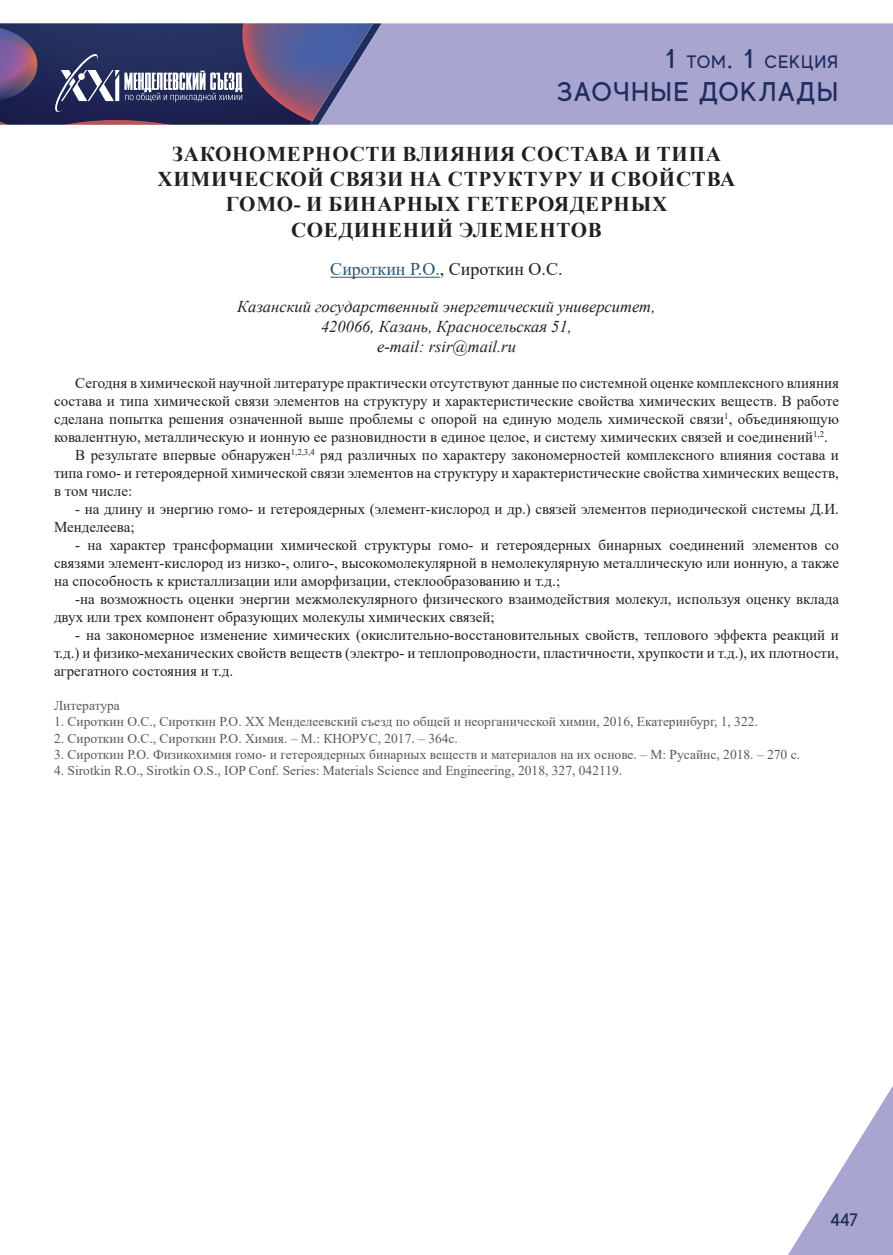
<style>
.page{position:relative;width:893px;height:1255px;background:#fff}
.page>*{position:absolute;margin:0;border:0;box-sizing:border-box;transform-origin:0 0}
.t1{font:500 27px "MADE Evolve Sans";letter-spacing:.05em;color:#1f2c5d}
.t2{font:700 21px/25.2px "Times New Roman";letter-spacing:.035em;color:#231f20;text-align:center}
.t3{font:18px "Times New Roman";color:#231f20}
.t4{font:500 18px "MADE Evolve Sans";letter-spacing:.05em;color:#1f2c5d}
.t5{font:italic 16.5px/19.8px "Times New Roman";color:#231f20;text-align:center}
.t6{font:15px/18px "Times New Roman";color:#231f20}
.t7{font:13.5px "Times New Roman";color:#57585a}
.s1{font-size:27px}
.s2{color:#2e576f}
</style>
<div class="page">
<div style="left:382px;top:23px;width:511px;height:102px;background:#a9a5d1"></div>
<svg style="left:788px;top:1086px;width:105px;height:168px"></svg>
<svg style="left:0;top:23px;width:382px;height:102px;background:#504f7b"></svg>
<hr style="left:330px;top:277px;width:110px;height:1px;background:#2e576f">
<p class="t4" style="left:665px;top:51px;width:174px"><span class="s1">1</span> ТОМ<span class="s1">. 1</span> СЕКЦИЯ</p>
<h1 class="t1" style="left:557px;top:74px;width:283px">ЗАОЧНЫЕ ДОКЛАДЫ</h1>
<h2 class="t2" style="left:158px;top:141px;width:579px">ЗАКОНОМЕРНОСТИ ВЛИЯНИЯ СОСТАВА И ТИПА ХИМИЧЕСКОЙ СВЯЗИ НА СТРУКТУРУ И СВОЙСТВА ГОМО- И БИНАРНЫХ ГЕТЕРОЯДЕРНЫХ СОЕДИНЕНИЙ ЭЛЕМЕНТОВ</h2>
<p class="t3" style="left:330px;top:256px;width:234px"><span class="s2">Сироткин Р.О.</span>, Сироткин О.С.</p>
<p class="t5" style="left:237px;top:296px;width:420px">Казанский государственный энергетический университет,<br>420066, Казань, Красносельская 51,<br>e-mail: rsir@mail.ru</p>
<p class="t6" style="left:75px;top:373px;width:765px">Сегодня в химической научной литературе практически отсутствуют данные по системной оценке комплексного влияния</p>
<p class="t6" style="left:54px;top:391px;width:786px">состава и типа химической связи элементов на структуру и характеристические свойства химических веществ. В работе</p>
<p class="t6" style="left:54px;top:409px;width:786px">сделана попытка решения означенной выше проблемы с опорой на единую модель химической связи<sup>1</sup>, объединяющую</p>
<p class="t6" style="left:54px;top:427px;width:775px">ковалентную, металлическую и ионную ее разновидности в единое целое, и систему химических связей и соединений<sup>1,2</sup>.</p>
<p class="t6" style="left:75px;top:445px;width:765px">В результате впервые обнаружен<sup>1,2,3,4</sup> ряд различных по характеру закономерностей комплексного влияния состава и</p>
<p class="t6" style="left:54px;top:463px;width:786px">типа гомо- и гетероядерной химической связи элементов на структуру и характеристические свойства химических веществ,</p>
<p class="t6" style="left:54px;top:481px;width:80px">в том числе:</p>
<p class="t6" style="left:54px;top:499px;width:786px;text-indent:21px">- на длину и энергию гомо- и гетероядерных (элемент-кислород и др.) связей элементов периодической системы Д.И.<br>Менделеева;</p>
<p class="t6" style="left:54px;top:535px;width:786px;text-align:justify;text-indent:21px">- на характер трансформации химической структуры гомо- и гетероядерных бинарных соединений элементов со связями элемент-кислород из низко-, олиго-, высокомолекулярной в немолекулярную металлическую или ионную, а также на способность к кристаллизации или аморфизации, стеклообразованию и т.д.;</p>
<p class="t6" style="left:54px;top:589px;width:786px;text-indent:21px">-на возможность оценки энергии межмолекулярного физического взаимодействия молекул, используя оценку вклада двух или трех компонент образующих молекулы химических связей;</p>
<p class="t6" style="left:54px;top:625px;width:786px;text-align:justify;text-indent:21px">- на закономерное изменение химических (окислительно-восстановительных свойств, теплового эффекта реакций и т.д.) и физико-механических свойств веществ (электро- и теплопроводности, пластичности, хрупкости и т.д.), их плотности, агрегатного состояния и т.д.</p>
<p class="t7" style="left:54px;top:696px;width:67px">Литература</p>
<p class="t7" style="left:54px;top:712px;width:705px">1. Сироткин О.С., Сироткин Р.О. XX Менделеевский съезд по общей и неорганической химии, 2016, Екатеринбург, 1, 322.</p>
<p class="t7" style="left:54px;top:728px;width:405px">2. Сироткин О.С., Сироткин Р.О. Химия. – М.: КНОРУС, 2017. – 364с.</p>
<p class="t7" style="left:54px;top:744px;width:748px">3. Сироткин Р.О. Физикохимия гомо- и гетероядерных бинарных веществ и материалов на их основе. – М: Русайнс, 2018. – 270 с.</p>
<p class="t7" style="left:54px;top:760px;width:570px">4. Sirotkin R.O., Sirotkin O.S., IOP Conf. Series: Materials Science and Engineering, 2018, 327, 042119.</p>
<p class="t4" style="left:830px;top:1208px;width:29px">447</p>
</div>
